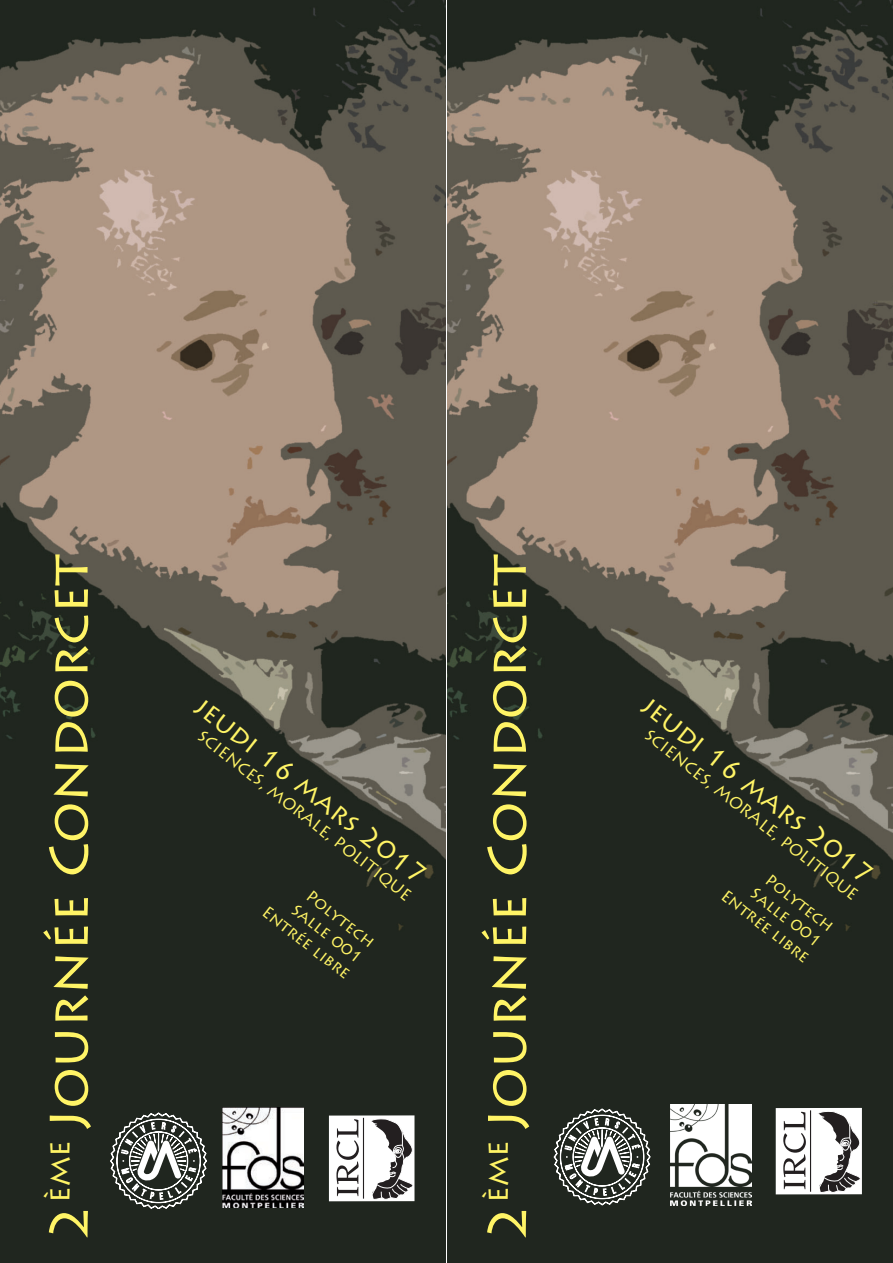
<style>
.page{position:relative;width:893px;height:1263px;background:#fff}
.page>*{position:absolute;margin:0;border:0;box-sizing:border-box;transform-origin:0 0}
.t1{font:54px "Lithos Pro";color:#fff466}
.t2{font:27px "Lithos Pro";color:#fff466}
.t3{font:16.5px "Lithos Pro";color:#fff466}
</style>
<div class="page">
<img style="left:0;top:0;width:445px;height:1263px">
<img style="left:448px;top:0;width:445px;height:1263px">
<svg style="left:111px;top:1113px;width:96px;height:96px"></svg>
<img style="left:223px;top:1108px;width:81px;height:100px">
<img style="left:670px;top:1105px;width:81px;height:100px">
<svg style="left:554px;top:1109px;width:96px;height:96px"></svg>
<div style="left:776px;top:1108px;width:86px;height:86px;background:#fff"></div>
<svg style="left:775px;top:1110px;width:92px;height:84px"></svg>
<hr style="left:810px;top:1110px;width:1px;height:82px;background:#231f20">
<div style="left:329px;top:1115px;width:85px;height:86px;background:#fff"></div>
<svg style="left:328px;top:1118px;width:92px;height:82px"></svg>
<hr style="left:363px;top:1118px;width:1px;height:80px;background:#231f20">
<h1 class="t1" style="left:38px;top:1241px;width:688px;rotate:-90deg">2<sup>ème</sup> Journée Condorcet</h1>
<h2 class="t2" style="left:208px;top:690px;width:287px;rotate:38deg">jeudi 16 mars 2017</h2>
<p class="t3" style="left:206px;top:726px;width:268px;rotate:38deg">SCIENCES, MORALE, POLITIQUE</p>
<p class="t3" style="left:314px;top:886px;width:83px;rotate:38deg">Polytech</p>
<p class="t3" style="left:299px;top:900px;width:87px;rotate:38deg">Salle 001</p>
<p class="t3" style="left:270px;top:902px;width:108px;rotate:38deg">Entrée libre</p>
<h1 class="t1" style="left:476px;top:1241px;width:688px;rotate:-90deg">2<sup>ème</sup> Journée Condorcet</h1>
<h2 class="t2" style="left:655px;top:690px;width:287px;rotate:38deg">jeudi 16 mars 2017</h2>
<p class="t3" style="left:652px;top:725px;width:268px;rotate:38deg">SCIENCES, MORALE, POLITIQUE</p>
<p class="t3" style="left:773px;top:870px;width:83px;rotate:38deg">Polytech</p>
<p class="t3" style="left:758px;top:883px;width:87px;rotate:38deg">Salle 001</p>
<p class="t3" style="left:729px;top:885px;width:108px;rotate:38deg">Entrée libre</p>
</div>
